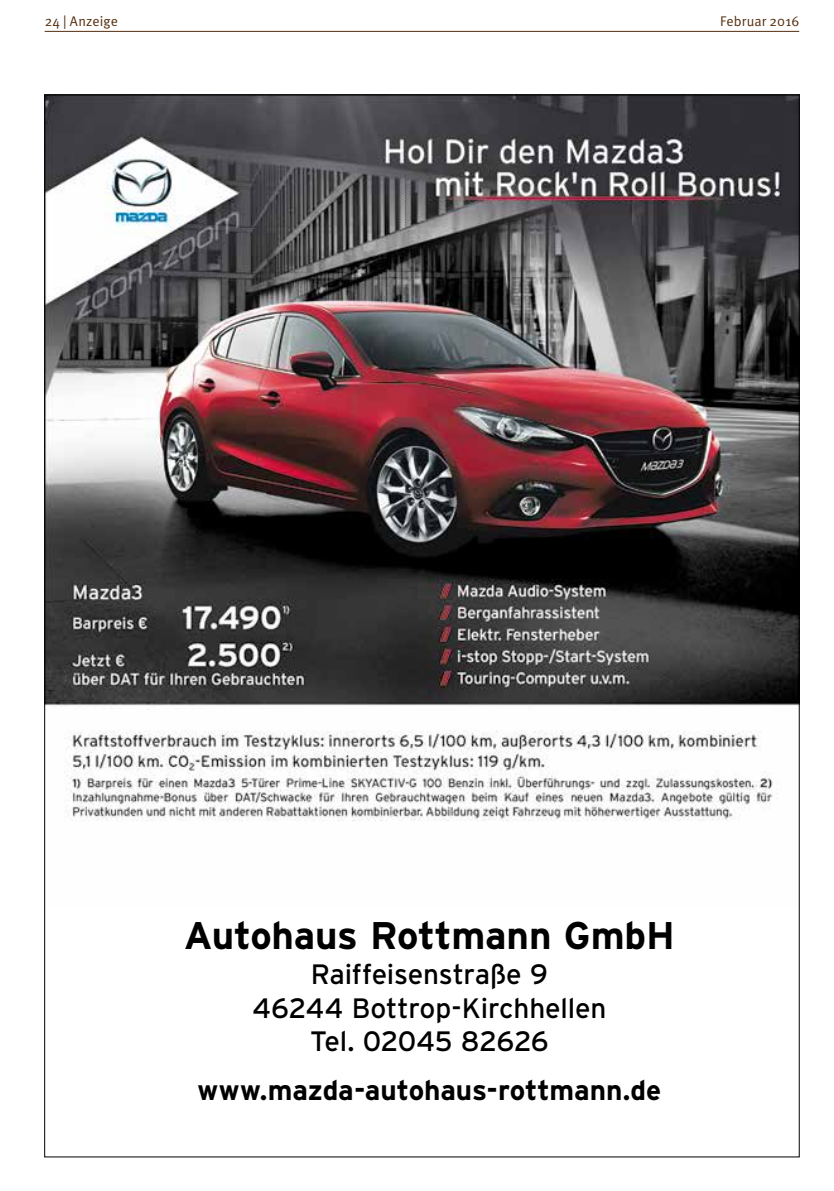
<style>
.page{position:relative;width:834px;height:1191px;background:#fff}
.page>*{position:absolute;margin:0;border:0;box-sizing:border-box;transform-origin:0 0}
.t1{font:700 38.5px "Interstate";letter-spacing:-.005em;color:#000}
.t2{font:28px/33.6px "Interstate";letter-spacing:-.01em;color:#000;text-align:center}
.t3{font:700 28px "Interstate";letter-spacing:-.005em;color:#000}
.t4{font:14px "Meta Normal";letter-spacing:.01em;color:#542e0f}
</style>
<div class="page">
<hr style="left:45px;top:31px;width:754px;height:1px;background:#542e0f">
<img style="left:46px;top:96px;width:751px;height:725px">
<p class="t4" style="left:45px;top:13px;width:75px">24 | Anzeige</p>
<p class="t4" style="left:720px;top:13px;width:81px">Februar 2016</p>
<h1 class="t1" style="left:184px;top:914px;width:492px">Autohaus Rottmann GmbH</h1>
<p class="t2" style="left:252px;top:957px;width:355px">Raiffeisenstraße 9<br>46244 Bottrop-Kirchhellen<br>Tel. 02045 82626</p>
<p class="t3" style="left:197px;top:1074px;width:465px">www.mazda-autohaus-rottmann.de</p>
</div>
